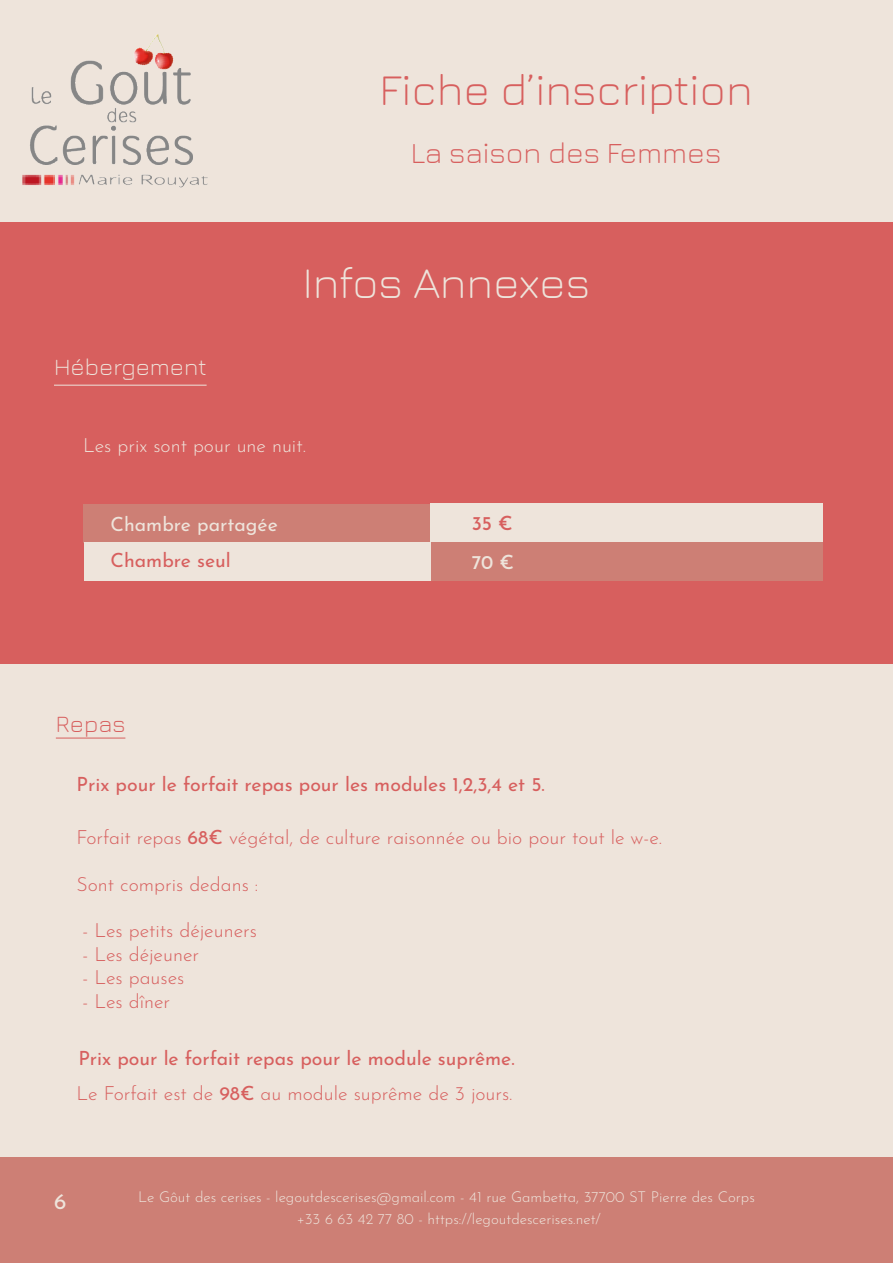
<style>
.page{position:relative;width:893px;height:1263px;background:#fff}
.page>*{position:absolute;margin:0;border:0;box-sizing:border-box;transform-origin:0 0}
.t1{font:300 45px "Jura";color:#d75f5e}
.t2{font:300 45px "Jura";color:#eee4db}
.t3{font:300 30px "Jura";color:#d75f5e}
.t4{font:300 24px "Jura";color:#eee4db}
.t5{font:300 24px "Jura";color:#d75f5e}
.t6{font:22.5px "Josefin Sans";color:#eee4db}
.t7{font:300 19.5px "Josefin Sans";color:#d75f5e}
.t8{font:19.5px "Josefin Sans";color:#d75f5e}
.t9{font:300 19.5px "Josefin Sans";color:#eee4db}
.t10{font:19.5px "Josefin Sans";color:#eee4db}
.t11{font:500 19.5px "Josefin Sans";color:#d75f5e}
.t12{font:500 19.5px "Josefin Sans";color:#eee4db}
.t13{font:300 15px/22.2px "Josefin Sans";color:#eee4db;text-align:center}
.s1{font-weight:400}
</style>
<div class="page">
<div style="left:0;top:0;width:893px;height:222px;background:#eee4db"></div>
<img style="left:22px;top:34px;width:186px;height:154px">
<div style="left:0;top:1157px;width:893px;height:106px;background:#cd7f75"></div>
<div style="left:0;top:222px;width:893px;height:442px;background:#d75f5e"></div>
<div style="left:0;top:664px;width:893px;height:493px;background:#eee4db"></div>
<hr style="left:56px;top:738px;width:69px;height:1px;background:#d75f5e">
<hr style="left:54px;top:385px;width:153px;height:1px;background:#eee4db">
<div style="left:83px;top:504px;width:348px;height:39px;background:#cd7f75"></div>
<div style="left:431px;top:543px;width:392px;height:38px;background:#cd7f75"></div>
<div style="left:84px;top:542px;width:347px;height:38px;background:#eee4db"></div>
<div style="left:431px;top:504px;width:392px;height:38px;background:#eee4db"></div>
<h1 class="t1" style="left:379px;top:57px;width:375px">Fiche d’inscription</h1>
<h2 class="t3" style="left:411px;top:131px;width:312px">La saison des Femmes</h2>
<p class="t4" style="left:54px;top:349px;width:154px">Hébergement</p>
<p class="t2" style="left:303px;top:250px;width:289px">Infos Annexes</p>
<p class="t9" style="left:83px;top:431px;width:224px">Les prix sont pour une nuit.</p>
<p class="t10" style="left:110px;top:509px;width:169px">Chambre partagée</p>
<p class="t8" style="left:110px;top:545px;width:122px">Chambre seul</p>
<p class="t5" style="left:56px;top:706px;width:71px">Repas</p>
<p class="t11" style="left:472px;top:509px;width:43px">35 €</p>
<p class="t12" style="left:472px;top:548px;width:44px">70 €</p>
<p class="t8" style="left:76px;top:770px;width:470px">Prix pour le forfait repas pour les modules 1,2,3,4 et 5.</p>
<p class="t7" style="left:76px;top:822px;width:587px">Forfait repas <span class="s1">68€</span> végétal, de culture raisonnée ou bio pour tout le w-e.</p>
<p class="t7" style="left:76px;top:869px;width:183px">Sont compris dedans :</p>
<p class="t7" style="left:82px;top:916px;width:176px">- Les petits déjeuners</p>
<p class="t7" style="left:82px;top:939px;width:118px">- Les déjeuner</p>
<p class="t7" style="left:82px;top:963px;width:103px">- Les pauses</p>
<p class="t7" style="left:82px;top:986px;width:89px">- Les dîner</p>
<p class="t8" style="left:78px;top:1043px;width:438px">Prix pour le forfait repas pour le module suprême.</p>
<p class="t7" style="left:76px;top:1079px;width:437px">Le Forfait est de <span class="s1">98€</span> au module suprême de 3 jours.</p>
<p class="t6" style="left:54px;top:1184px;width:14px">6</p>
<p class="t13" style="left:138px;top:1184px;width:618px">Le Gôut des cerises - legoutdescerises@gmail.com - 41 rue Gambetta, 37700 ST Pierre des Corps +33 6 63 42 77 80 - https://legoutdescerises.net/</p>
</div>
